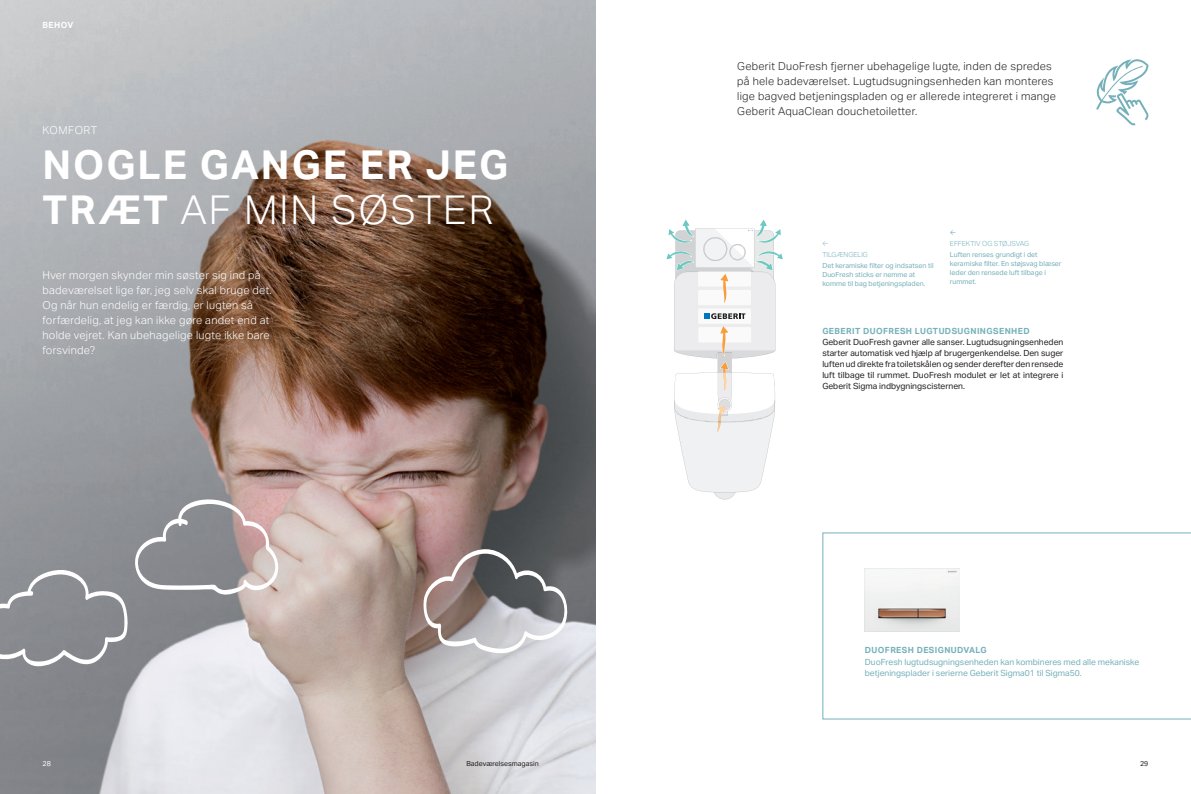
<style>
.page{position:relative;width:1191px;height:794px;background:#fff}
.page>*{position:absolute;margin:0;border:0;box-sizing:border-box;transform-origin:0 0}
.Header_40_45_bold_ca{font:700 40px/45px "Aktiv Grotesk Geberit";letter-spacing:.05em;color:#fff}
.Lead_11_15_light_whi{font:300 11px/15px "Aktiv Grotesk Geberit";letter-spacing:.025em;color:#fff}
.Lead_11_15_light{font:300 11px/15px "Aktiv Grotesk Geberit";letter-spacing:.025em;color:#231f20}
.Byline_11_15_light_c{font:300 11px "Aktiv Grotesk Geberit";letter-spacing:.045em;color:#fff}
.Body_copy_8_5_11_reg{font:8.5px/11px "Aktiv Grotesk Geberit";color:#231f20;text-align:justify}
.Body_copy_8_5_11_reg-2{font:8.5px/11px "Aktiv Grotesk Geberit";color:#75b0ba}
.Body_header_8_5_11_b{font:700 8.5px "Aktiv Grotesk Geberit";letter-spacing:.05em;color:#75b0ba}
.Chapter_8_5{font:700 8.5px "Aktiv Grotesk Geberit";letter-spacing:.05em;color:#fff}
.Caption_copy_7_9_reg{font:7px/9px "Aktiv Grotesk Geberit";color:#75b0ba}
.Caption_header_7_9_a{font:300 7px "Aktiv Grotesk Geberit";color:#75b0ba}
.Caption_copy_7_9_reg-2{font:7px "Aktiv Grotesk Geberit";color:#231f20}
.t1{font:7px "Aktiv Grotesk Geberit";color:#fff}
.Pagne_number_right_w{font:7px "Aktiv Grotesk Geberit";color:#231f20}
.s1{font-weight:300}
</style>
<div class="page">
<svg style="left:822px;top:532px;width:369px;height:187px"></svg>
<img style="left:0;top:0;width:595px;height:794px">
<svg style="left:1096px;top:59px;width:53px;height:66px"></svg>
<svg style="left:666px;top:219px;width:117px;height:280px"></svg>
<svg style="left:422px;top:549px;width:148px;height:104px;background:#968f90"></svg>
<svg style="left:0;top:492px;width:281px;height:175px;background:#9f9da0"></svg>
<img style="left:865px;top:568px;width:94px;height:63px">
<p class="Chapter_8_5" style="left:43px;top:20px;width:32px">BEHOV</p>
<p class="Byline_11_15_light_c" style="left:43px;top:124px;width:56px">KOMFORT</p>
<p class="Header_40_45_bold_ca" style="left:43px;top:142px;width:467px">NOGLE GANGE ER JEG<br>TRÆT <span class="s1">AF MIN SØSTER</span></p>
<p class="Lead_11_15_light_whi" style="left:43px;top:268px;width:231px">Hver morgen skynder min søster sig ind på badeværelset lige før, jeg selv skal bruge det.<br>Og når hun endelig er færdig, er lugten så forfærdelig, at jeg kan ikke gøre andet end at holde vejret. Kan ubehagelige lugte ikke bare forsvinde?</p>
<p class="Lead_11_15_light" style="left:737px;top:59px;width:320px">Geberit DuoFresh fjerner ubehagelige lugte, inden de spredes på hele badeværelset. Lugtudsugningsenheden kan monteres lige bagved betjeningspladen og er allerede integreret i mange Geberit AquaClean douchetoiletter.</p>
<p class="Caption_header_7_9_a" style="left:822px;top:240px;width:8px">←</p>
<p class="Caption_header_7_9_a" style="left:822px;top:251px;width:47px">TILGÆNGELIG</p>
<p class="Caption_copy_7_9_reg" style="left:822px;top:261px;width:113px">Det keramiske filter og indsatsen til<br>DuoFresh sticks er nemme at komme til bag betjeningspladen.</p>
<p class="Caption_copy_7_9_reg" style="left:950px;top:228px;width:7px">←</p>
<p class="Caption_header_7_9_a" style="left:950px;top:240px;width:81px">EFFEKTIV OG STØJSVAG</p>
<p class="Caption_copy_7_9_reg" style="left:950px;top:250px;width:113px">Luften renses grundigt i det keramiske filter. En støjsvag blæser leder den rensede luft tilbage i rummet.</p>
<p class="Body_header_8_5_11_b" style="left:822px;top:326px;width:209px">GEBERIT DUOFRESH LUGTUDSUGNINGSENHED</p>
<p class="Body_copy_8_5_11_reg" style="left:822px;top:337px;width:243px">Geberit DuoFresh gavner alle sanser. Lugtudsugningsenheden starter automatisk ved hjælp af brugergenkendelse. Den suger luften ud direkte fra toiletskålen og sender derefter den rensede luft tilbage til rummet. DuoFresh modulet er let at integrere i Geberit Sigma indbygningscisternen.</p>
<p class="Body_header_8_5_11_b" style="left:865px;top:645px;width:123px">DUOFRESH DESIGNUDVALG</p>
<p class="Body_copy_8_5_11_reg-2" style="left:865px;top:656px;width:276px">DuoFresh lugtudsugningsenheden kan kombineres med alle mekaniske betjeningsplader i serierne Geberit Sigma01 til Sigma50.</p>
<p class="t1" style="left:43px;top:759px;width:10px">28</p>
<p class="Caption_copy_7_9_reg-2" style="left:466px;top:759px;width:74px">Badeværelsesmagasin</p>
<p class="Pagne_number_right_w" style="left:1140px;top:759px;width:10px">29</p>
</div>
